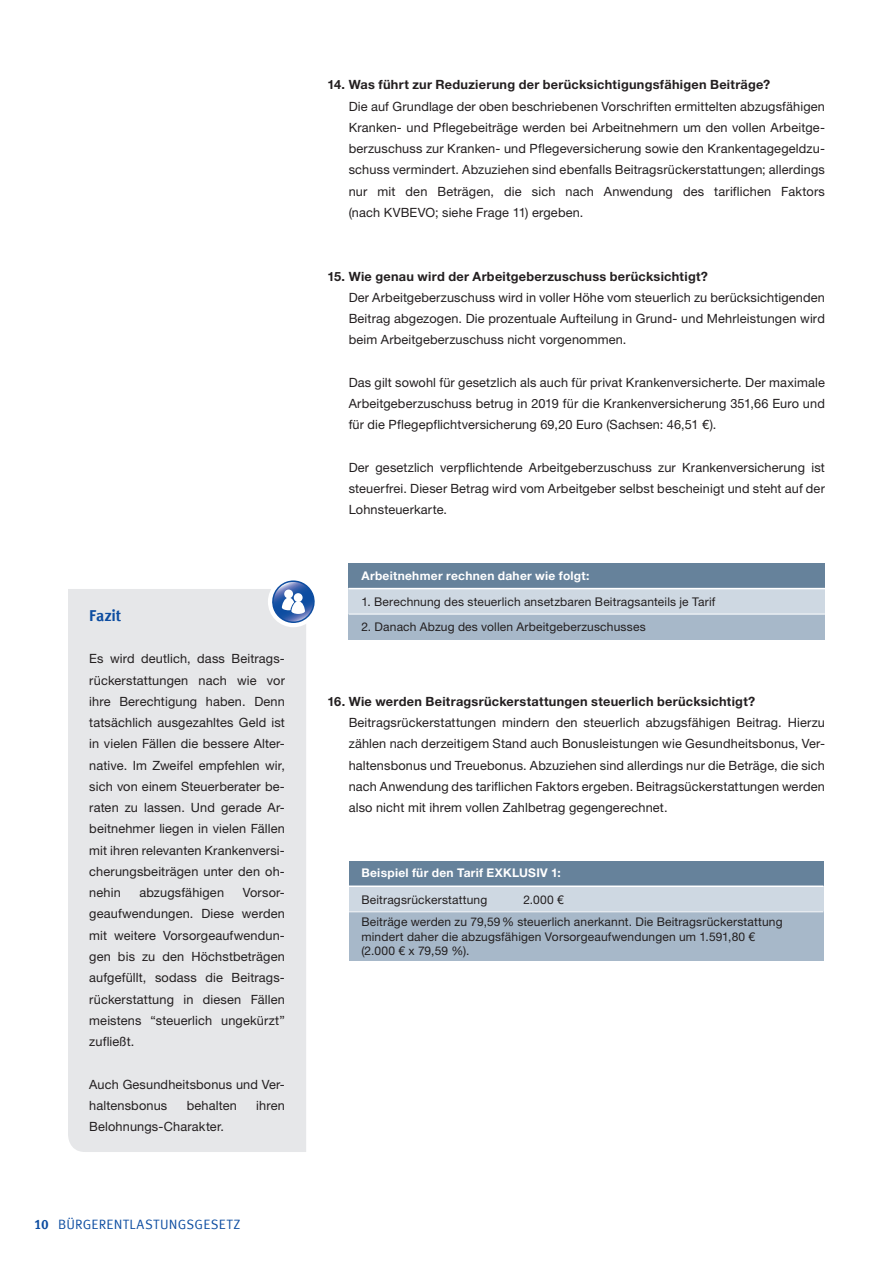
<style>
.page{position:relative;width:893px;height:1263px;background:#fff}
.page>*{position:absolute;margin:0;border:0;box-sizing:border-box;transform-origin:0 0}
.t1{font:700 15.75px "Meta Offc Pro";letter-spacing:-.015em;color:#0d4da1}
.t2{font:13.5px "Meta Offc Pro Norm";letter-spacing:.015em;color:#0d4da1}
.t3{font:12.75px/21.3px "Helvetica Neue LTW1 G";letter-spacing:.01em;color:#231f20;text-align:justify}
.t4{font:700 12.75px "Helvetica Neue LTW1 G";letter-spacing:.02em;color:#231f20}
.t5{font:12px/23px "Helvetica Neue LTW1 G";letter-spacing:.015em;color:#231f20}
.t6{font:700 12px "Helvetica Neue LTW1 G";letter-spacing:.025em;color:#fff}
.s1{font-family:"Meta Offc Pro";font-weight:700}
</style>
<div class="page">
<div style="left:349px;top:563px;width:476px;height:26px;background:#66829b"></div>
<div style="left:349px;top:589px;width:476px;height:25px;background:#ced8e2"></div>
<div style="left:349px;top:614px;width:476px;height:26px;background:#a7b8c9"></div>
<hr style="left:349px;top:588px;width:476px;height:1px;background:#fff">
<hr style="left:349px;top:614px;width:476px;height:1px;background:#fff">
<div style="left:349px;top:861px;width:474px;height:25px;background:#66829b"></div>
<div style="left:349px;top:886px;width:474px;height:26px;background:#ced8e2"></div>
<div style="left:349px;top:912px;width:474px;height:49px;background:#a7b8c9"></div>
<hr style="left:349px;top:885px;width:474px;height:2px;background:#fff">
<hr style="left:349px;top:911px;width:474px;height:1px;background:#fff">
<div style="left:68px;top:589px;width:238px;height:563px;background:#e6e7e9"></div>
<div style="left:268px;top:576px;width:51px;height:51px;background:#fff;border-radius:50%"></div>
<svg style="left:269px;top:580px;width:46px;height:43px"></svg>
<p class="t1" style="left:89px;top:603px;width:34px">Fazit</p>
<p class="t3" style="left:89px;top:648px;width:197px">Es wird deutlich, dass Beitrags&shy;rückerstattungen nach wie vor ihre Berechtigung haben. Denn tatsächlich ausgezahltes Geld ist in vielen Fällen die bessere Alter&shy;native. Im Zweifel empfehlen wir, sich von einem Steuerberater be&shy;raten zu lassen. Und gerade Ar&shy;beitnehmer liegen in vielen Fällen mit ihren relevanten Krankenversi&shy;cherungsbeiträgen unter den oh&shy;nehin</p>
<p class="t3" style="left:139px;top:882px;width:86px">abzugsfähigen</p>
<p class="t3" style="left:89px;top:882px;width:197px;text-indent:153px">Vorsor&shy;geaufwendungen. Diese werden mit weitere Vorsorgeaufwendun&shy;gen bis zu den Höchstbeträgen aufgefüllt, sodass die Beitrags&shy;rückerstattung in diesen Fällen meistens “steuerlich ungekürzt” zufließt.</p>
<p class="t3" style="left:89px;top:1073px;width:197px">Auch Gesundheitsbonus und Ver&shy;haltensbonus</p>
<p class="t3" style="left:187px;top:1094px;width:52px">behalten</p>
<p class="t3" style="left:256px;top:1094px;width:30px">ihren</p>
<p class="t3" style="left:89px;top:1116px;width:136px">Belohnungs-Charakter.</p>
<p class="t2" style="left:34px;top:1214px;width:208px"><span class="s1">10</span> BÜRGERENTLASTUNGSGESETZ</p>
<p class="t4" style="left:327px;top:77px;width:444px">14. Was führt zur Reduzierung der berücksichtigungsfähigen Beiträge?</p>
<p class="t3" style="left:349px;top:95px;width:478px">Die auf Grundlage der oben beschriebenen Vorschriften ermittelten abzugsfähigen Kranken- und Pflegebeiträge werden bei Arbeitnehmern um den vollen Arbeitge&shy;berzuschuss zur Kranken- und Pflegeversicherung sowie den Krankentagegeldzu&shy;schuss vermindert. Abzuziehen sind ebenfalls Beitragsrückerstattungen; allerdings nur mit den Beträgen, die sich nach Anwendung des tariflichen Faktors (nach KVBEVO; siehe Frage 11) ergeben.</p>
<p class="t4" style="left:327px;top:268px;width:382px">15. Wie genau wird der Arbeitgeberzuschuss berücksichtigt?</p>
<p class="t3" style="left:349px;top:287px;width:478px">Der Arbeitgeberzuschuss wird in voller Höhe vom steuerlich zu berücksichtigenden Beitrag abgezogen. Die prozentuale Aufteilung in Grund- und Mehrleistungen wird beim Arbeitgeberzuschuss nicht vorgenommen.</p>
<p class="t3" style="left:349px;top:372px;width:478px">Das gilt sowohl für gesetzlich als auch für privat Krankenversicherte. Der maximale Arbeitgeberzuschuss betrug in 2019 für die Krankenversicherung 351,66 Euro und für die Pflegepflichtversicherung 69,20 Euro (Sachsen: 46,51 €).</p>
<p class="t3" style="left:349px;top:457px;width:478px">Der gesetzlich verpflichtende Arbeitgeberzuschuss zur Krankenversicherung ist steuerfrei. Dieser Betrag wird vom Arbeitgeber selbst bescheinigt und steht auf der Lohnsteuerkarte.</p>
<p class="t6" style="left:361px;top:568px;width:229px">Arbeitnehmer rechnen daher wie folgt:</p>
<p class="t5" style="left:361px;top:590px;width:355px">1. Berechnung des steuerlich ansetzbaren Beitragsanteils je Tarif</p>
<p class="t5" style="left:361px;top:615px;width:286px">2. Danach Abzug des vollen Arbeitgeberzuschusses</p>
<p class="t4" style="left:327px;top:693px;width:429px">16. Wie werden Beitragsrückerstattungen steuerlich berücksichtigt?</p>
<p class="t3" style="left:349px;top:712px;width:478px">Beitragsrückerstattungen mindern den steuerlich abzugsfähigen Beitrag. Hierzu zählen nach derzeitigem Stand auch Bonusleistungen wie Gesundheitsbonus, Ver&shy;haltensbonus und Treuebonus. Abzuziehen sind allerdings nur die Beträge, die sich nach Anwendung des tariflichen Faktors ergeben. Beitragsückerstattungen werden also nicht mit ihrem vollen Zahlbetrag gegengerechnet.</p>
<p class="t6" style="left:361px;top:866px;width:201px">Beispiel für den Tarif EXKLUSIV 1:</p>
<p class="t5" style="left:361px;top:888px;width:127px">Beitragsrückerstattung</p>
<p class="t5" style="left:361px;top:888px;width:423px;text-indent:162px">2.000 €<br>Beiträge werden zu 79,59% steuerlich anerkannt. Die Beitragsrückerstattung</p>
<p class="t5" style="left:361px;top:929px;width:395px;line-height:14.4px">mindert daher die abzugsfähigen Vorsorgeaufwendungen um 1.591,80 € (2.000 € x 79,59 %).</p>
</div>
